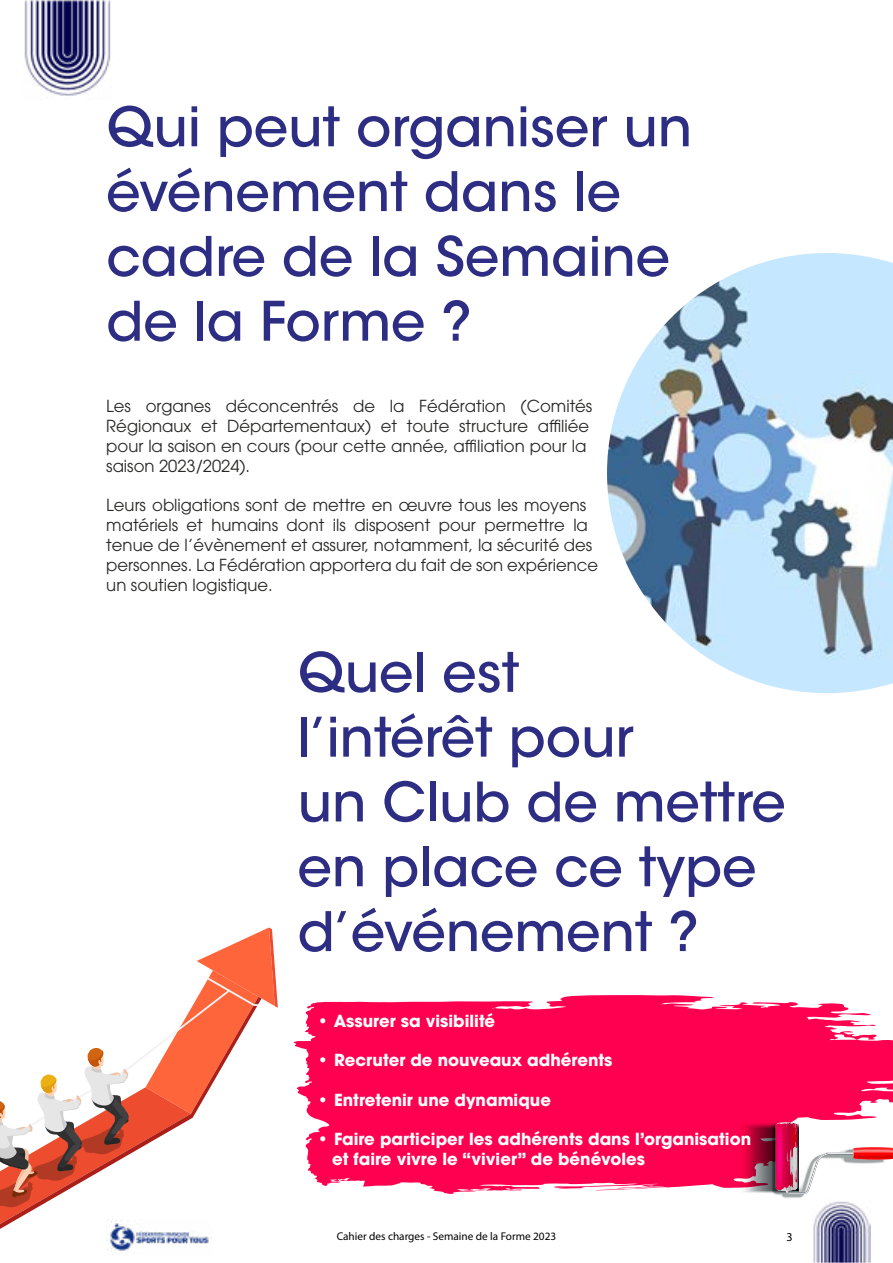
<style>
.page{position:relative;width:893px;height:1263px;background:#fff}
.page>*{position:absolute;margin:0;border:0;box-sizing:border-box;transform-origin:0 0}
.t1{font:500 54px/64.8px "ITC Avant Garde Std";color:#2d2e83}
.t2{font:16.5px/19.8px "ITC Avant Garde Pro";color:#282827}
.t3{font:700 16.5px/19.8px "ITC Avant Garde Pro";color:#fff}
.t4{font:12px "Myriad Pro";color:#000}
.t5{font:11.25px "Myriad Pro";color:#000}
</style>
<div class="page">
<img style="left:607px;top:253px;width:286px;height:440px">
<svg style="left:293px;top:995px;width:600px;height:199px;background:#fe2066"></svg>
<svg style="left:732px;top:1122px;width:67px;height:71px"></svg>
<svg style="left:735px;top:1123px;width:36px;height:70px"></svg>
<svg style="left:738px;top:1124px;width:33px;height:68px"></svg>
<svg style="left:740px;top:1125px;width:31px;height:67px"></svg>
<svg style="left:743px;top:1126px;width:28px;height:65px"></svg>
<svg style="left:746px;top:1127px;width:25px;height:64px"></svg>
<svg style="left:749px;top:1129px;width:1px;height:61px"></svg>
<svg style="left:750px;top:1129px;width:21px;height:61px"></svg>
<svg style="left:771px;top:1122px;width:122px;height:76px"></svg>
<svg style="left:0;top:927px;width:278px;height:328px"></svg>
<img style="left:106px;top:1219px;width:107px;height:35px">
<img style="left:813px;top:1201px;width:58px;height:62px">
<img style="left:24px;top:0;width:87px;height:96px">
<h1 class="t1" style="left:106px;top:95px;width:587px">Qui peut organiser un événement dans le cadre de la Semaine de la Forme ?</h1>
<p class="t2" style="left:106px;top:396px;width:488px">Les organes déconcentrés de la Fédération (Comités Régionaux et Départementaux) et toute structure affiliée pour la saison en cours (pour cette année, affiliation pour la saison 2023/2024).</p>
<p class="t2" style="left:106px;top:495px;width:493px">Leurs obligations sont de mettre en œuvre tous les moyens matériels et humains dont ils disposent pour permettre la tenue de l’évènement et assurer, notamment, la sécurité des personnes. La Fédération apportera du fait de son expérience un soutien logistique.</p>
<h1 class="t1" style="left:298px;top:640px;width:490px">Quel est<br>l’intérêt pour<br>un Club de mettre en place ce type d’événement ?</h1>
<p class="t3" style="left:317px;top:1010px;width:180px">• Assurer sa visibilité</p>
<p class="t3" style="left:317px;top:1050px;width:297px">• Recruter de nouveaux adhérents</p>
<p class="t3" style="left:317px;top:1089px;width:236px">• Entretenir une dynamique</p>
<p class="t3" style="left:332px;top:1129px;width:420px;text-indent:-15px">• Faire participer les adhérents dans l’organisation et faire vivre le “vivier” de bénévoles</p>
<p class="t5" style="left:337px;top:1229px;width:221px">Cahier des charges - Semaine de la Forme 2023</p>
<p class="t4" style="left:786px;top:1229px;width:8px">3</p>
</div>
